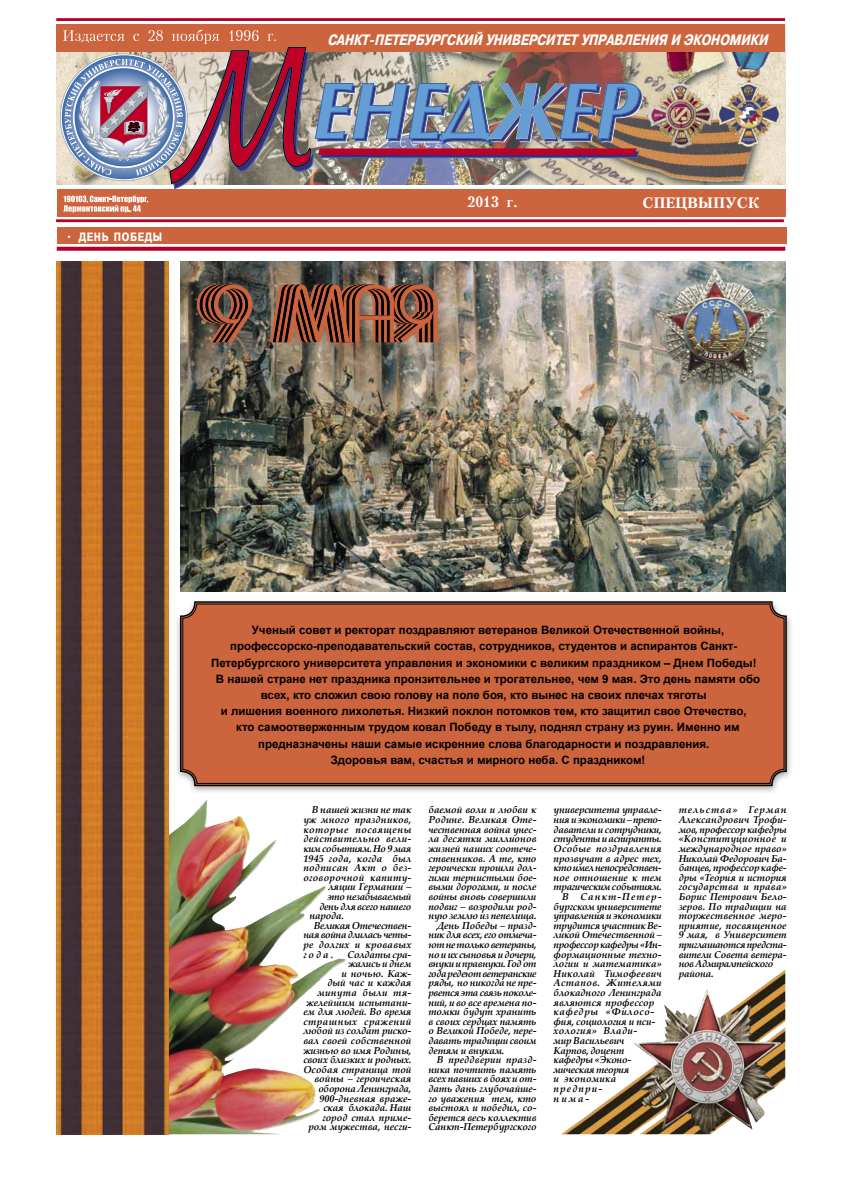
<style>
.page{position:relative;width:842px;height:1191px;background:#fff}
.page>*{position:absolute;margin:0;border:0;box-sizing:border-box;transform-origin:0 0}
.t1{font:italic 700 15px "Pragmatica Cond C";color:#fff}
.t2{font:15px "Petersburg Bold Cyrillic";color:#fff}
.t3{font:700 12px "Pragmatica Cond C";letter-spacing:.05em;color:#fff}
.t4{font:700 11.5px/16.2px "Arial";color:#000;text-align:center}
.t5{font:italic 700 10px/9.6px "Palatino Linotype";letter-spacing:-.02em;color:#000;text-align:right}
.t6{font:italic 700 10px "Palatino Linotype";letter-spacing:-.04em;color:#000}
.t7{font:italic 700 10px "Palatino Linotype";letter-spacing:.015em;color:#000}
.t8{font:italic 700 10px "Palatino Linotype";letter-spacing:.005em;color:#000}
.t9{font:italic 700 10px "Palatino Linotype";letter-spacing:-.05em;color:#000}
.t10{font:italic 700 10px "Palatino Linotype";letter-spacing:.02em;color:#000}
.t11{font:italic 700 10px "Palatino Linotype";color:#000}
.t12{font:italic 700 10px "Palatino Linotype";letter-spacing:.025em;color:#000}
.t13{font:italic 700 10px "Palatino Linotype";letter-spacing:.035em;color:#000}
.t14{font:italic 700 10px "Palatino Linotype";letter-spacing:-.045em;color:#000}
.t15{font:italic 700 10px "Palatino Linotype";letter-spacing:.03em;color:#000}
.t16{font:italic 700 10px "Palatino Linotype";letter-spacing:.04em;color:#000}
.t17{font:italic 700 10px "Palatino Linotype";letter-spacing:.05em;color:#000}
.t18{font:italic 700 10px "Palatino Linotype";letter-spacing:.1em;color:#000}
.t19{font:italic 700 10px "Palatino Linotype";letter-spacing:.105em;color:#000}
</style>
<div class="page">
<img style="left:168px;top:799px;width:178px;height:335px">
<img style="left:56px;top:52px;width:729px;height:132px">
<div style="left:57px;top:189px;width:728px;height:28px;background:#cc643e"></div>
<svg style="left:63px;top:196px;width:85px;height:16px"></svg>
<div style="left:57px;top:227px;width:729px;height:17px;background:#cc643e"></div>
<svg style="left:57px;top:247px;width:728px;height:4px;background:#bd1035"></svg>
<img style="left:724px;top:52px;width:61px;height:97px">
<img style="left:644px;top:52px;width:80px;height:106px">
<div style="left:56px;top:24px;width:729px;height:28px;background:#cc643e"></div>
<hr style="left:56px;top:18px;width:729px;height:3px;background:#b90028">
<hr style="left:56px;top:219px;width:728px;height:3px;background:#b90028">
<img style="left:60px;top:29px;width:584px;height:160px">
<img style="left:180px;top:261px;width:606px;height:330px">
<img style="left:57px;top:261px;width:111px;height:873px">
<div style="left:175px;top:598px;width:618px;height:197px;background:#000;opacity:.34"></div>
<div style="left:179px;top:600px;width:608px;height:187px;background:#cc643e"></div>
<div style="left:183px;top:604px;width:601px;height:179px;border:1px solid #000;border-radius:14px"></div>
<img style="left:562px;top:970px;width:223px;height:164px">
<img style="left:654px;top:268px;width:123px;height:117px">
<svg style="left:196px;top:284px;width:242px;height:59px;background:#774732"></svg>
<p class="t3" style="left:65px;top:230px;width:99px">• день победы</p>
<h1 class="t1" style="left:328px;top:31px;width:445px">санкт-петербургский университетуправления и экономики</h1>
<h1 class="t2" style="left:467px;top:193px;width:52px">2013 г.</h1>
<h1 class="t2" style="left:642px;top:194px;width:119px">СПЕЦВЫПУСК</h1>
<p class="t4" style="left:211px;top:622px;width:551px">Ученый совет и ректорат поздравляют ветеранов Великой Отечественной войны, профессорско-преподавательский состав, сотрудников, студентов и аспирантов Санкт-Петербургского университета управления и экономики с великим праздником – Днем Победы!<br>В нашей стране нет праздника пронзительнее и трогательнее, чем 9 мая. Это день памяти обо всех, кто сложил свою голову на поле боя, кто вынес на своих плечах тяготы<br>и лишения военного лихолетья. Низкий поклон потомков тем, кто защитил свое Отечество,<br>кто самоотверженным трудом ковал Победу в тылу, поднял страну из руин. Именно им предназначены наши самые искренние слова благодарности и поздравления.<br>Здоровья вам, счастья и мирного неба. С праздником!</p>
<p class="t5" style="left:312px;top:805px;width:101px">В нашей жизни не так</p>
<p class="t7" style="left:303px;top:812px;width:110px">уж много праздников,</p>
<p class="t16" style="left:303px;top:822px;width:110px">которые посвящены</p>
<p class="t15" style="left:303px;top:831px;width:110px">действительно вели-</p>
<p class="t5" style="left:303px;top:843px;width:110px">ким событиям. Но 9 мая</p>
<p class="t7" style="left:303px;top:851px;width:110px">1945 года, когда был</p>
<p class="t12" style="left:303px;top:860px;width:110px">подписан Акт о без-</p>
<p class="t12" style="left:303px;top:870px;width:110px">оговорочной капиту-</p>
<p class="t5" style="left:328px;top:881px;width:85px">ляции Германии –</p>
<p class="t5" style="left:327px;top:891px;width:86px">это незабываемый</p>
<p class="t5" style="left:319px;top:901px;width:94px">день для всего нашего</p>
<p class="t5" style="left:309px;top:910px;width:36px">народа.</p>
<p class="t5" style="left:314px;top:920px;width:99px">Великая Отечествен-</p>
<p class="t6" style="left:303px;top:927px;width:110px">ная война длилась четы-</p>
<p class="t10" style="left:303px;top:937px;width:110px">ре долгих и кровавых</p>
<p class="t5" style="left:303px;top:949px;width:31px">года.</p>
<p class="t5" style="left:303px;top:949px;width:110px">Солдаты сра-<br>жались и днем<br>и ночью. Каж-<br>дый час и каждая минута были тя&shy;желейшим испытани&shy;ем для людей. Во время страшных сражений любой из солдат риско&shy;вал своей собственной жизнью во имя Родины, своих близких и родных.<br>Особая страница той войны – героическая оборона Ленинграда,<br>900-дневная враже&shy;ская блокада. Наш город стал приме&shy;ром мужества, несги-</p>
<p class="t5" style="left:428px;top:805px;width:110px">баемой воли и любви к</p>
<p class="t8" style="left:428px;top:812px;width:110px">Родине. Великая Оте-</p>
<p class="t5" style="left:428px;top:824px;width:110px">чественная война унес-</p>
<p class="t11" style="left:428px;top:831px;width:110px">ла десятки миллионов</p>
<p class="t5" style="left:428px;top:843px;width:110px">жизней наших соотече-</p>
<p class="t5" style="left:428px;top:853px;width:110px">ственников. А те, кто</p>
<p class="t5" style="left:428px;top:862px;width:110px">героически прошли дол-</p>
<p class="t5" style="left:428px;top:872px;width:110px">гими тернистыми бое-</p>
<p class="t5" style="left:428px;top:881px;width:110px">выми дорогами, и после</p>
<p class="t5" style="left:428px;top:891px;width:110px">войны вновь совершили</p>
<p class="t5" style="left:428px;top:901px;width:110px">подвиг – возродили род-</p>
<p class="t5" style="left:428px;top:910px;width:110px">ную землю из пепелища.</p>
<p class="t5" style="left:437px;top:920px;width:101px">День Победы – празд-</p>
<p class="t5" style="left:428px;top:929px;width:110px">ник для всех, его отмеча-</p>
<p class="t14" style="left:428px;top:937px;width:110px">ют не только ветераны,</p>
<p class="t5" style="left:428px;top:949px;width:110px">но и их сыновья и дочери,</p>
<p class="t6" style="left:428px;top:956px;width:110px">внуки и правнуки. Год от</p>
<p class="t9" style="left:428px;top:966px;width:110px">года редеют ветеранские</p>
<p class="t5" style="left:428px;top:977px;width:110px">ряды, но никогда не пре-</p>
<p class="t6" style="left:428px;top:985px;width:110px">рвется эта связь поколе-</p>
<p class="t5" style="left:428px;top:997px;width:110px">ний, и во все времена по-</p>
<p class="t5" style="left:428px;top:1006px;width:110px">томки будут хранить</p>
<p class="t5" style="left:428px;top:1016px;width:110px">в своих сердцах память</p>
<p class="t5" style="left:428px;top:1025px;width:110px">о Великой Победе, пере-</p>
<p class="t5" style="left:428px;top:1035px;width:110px">давать традиции своим</p>
<p class="t5" style="left:428px;top:1045px;width:77px">детям и внукам.</p>
<p class="t7" style="left:437px;top:1052px;width:101px">В преддверии празд-</p>
<p class="t5" style="left:428px;top:1064px;width:110px">ника почтить память</p>
<p class="t5" style="left:428px;top:1073px;width:110px">всех павших в боях и от-</p>
<p class="t5" style="left:428px;top:1083px;width:110px">дать дань глубочайше-</p>
<p class="t5" style="left:428px;top:1093px;width:110px">го уважения тем, кто</p>
<p class="t5" style="left:428px;top:1102px;width:110px">выстоял и победил, со-</p>
<p class="t5" style="left:428px;top:1112px;width:110px">берется весь коллектив</p>
<p class="t5" style="left:428px;top:1121px;width:110px">Санкт-Петербургского</p>
<p class="t5" style="left:554px;top:805px;width:110px">университета управле-</p>
<p class="t6" style="left:554px;top:812px;width:110px">ния и экономики – препо-</p>
<p class="t5" style="left:554px;top:824px;width:110px">даватели и сотрудники,</p>
<p class="t6" style="left:554px;top:831px;width:110px">студенты и аспиранты.</p>
<p class="t10" style="left:554px;top:841px;width:110px">Особые поздравления</p>
<p class="t5" style="left:554px;top:853px;width:110px">прозвучат в адрес тех,</p>
<p class="t9" style="left:554px;top:860px;width:110px">кто имел непосредствен-</p>
<p class="t8" style="left:554px;top:870px;width:110px">ное отношение к тем</p>
<p class="t5" style="left:554px;top:881px;width:110px">трагическим событиям.</p>
<p class="t18" style="left:562px;top:889px;width:101px">В Санкт-Петер-</p>
<p class="t5" style="left:554px;top:901px;width:110px">бургском университете</p>
<p class="t5" style="left:554px;top:910px;width:110px">управления и экономики</p>
<p class="t5" style="left:554px;top:920px;width:110px">трудится участник Ве-</p>
<p class="t5" style="left:554px;top:929px;width:110px">ликой Отечественной –</p>
<p class="t6" style="left:554px;top:937px;width:110px">профессор кафедры «Ин-</p>
<p class="t5" style="left:554px;top:949px;width:110px">формационные техно-</p>
<p class="t8" style="left:554px;top:956px;width:110px">логии и математика»</p>
<p class="t7" style="left:554px;top:966px;width:110px">Николай Тимофеевич</p>
<p class="t13" style="left:554px;top:975px;width:110px">Астапов. Жителями</p>
<p class="t5" style="left:554px;top:987px;width:110px">блокадного Ленинграда</p>
<p class="t11" style="left:554px;top:995px;width:102px">являются профессор</p>
<p class="t17" style="left:554px;top:1004px;width:102px">кафедры «Филосо-</p>
<p class="t5" style="left:554px;top:1016px;width:103px">фия, социология и пси-</p>
<p class="t13" style="left:554px;top:1023px;width:85px">хология» Влади-</p>
<p class="t5" style="left:554px;top:1035px;width:72px">мир Васильевич</p>
<p class="t5" style="left:554px;top:1045px;width:72px">Карпов, доцент</p>
<p class="t5" style="left:554px;top:1054px;width:79px">кафедры «Эконо-</p>
<p class="t5" style="left:554px;top:1064px;width:77px">мическая теория</p>
<p class="t7" style="left:554px;top:1071px;width:64px">и экономика</p>
<p class="t19" style="left:554px;top:1081px;width:50px">предпри-</p>
<p class="t5" style="left:554px;top:1093px;width:37px">нима-</p>
<p class="t5" style="left:679px;top:805px;width:110px;text-align:left">тельства» Герман<br>Александрович Трофи&shy;мов, профессор кафедры «Конституционное и международное право»<br>Николай Федорович Ба&shy;банцев, профессор кафе&shy;дры «Теория и история государства и права»<br>Борис Петрович Бело&shy;зеров. По традиции на торжественное меро&shy;приятие, посвященное<br>9 мая, в Университет приглашаются предста&shy;вители Совета ветера&shy;нов Адмиралтейского района.</p>
</div>
